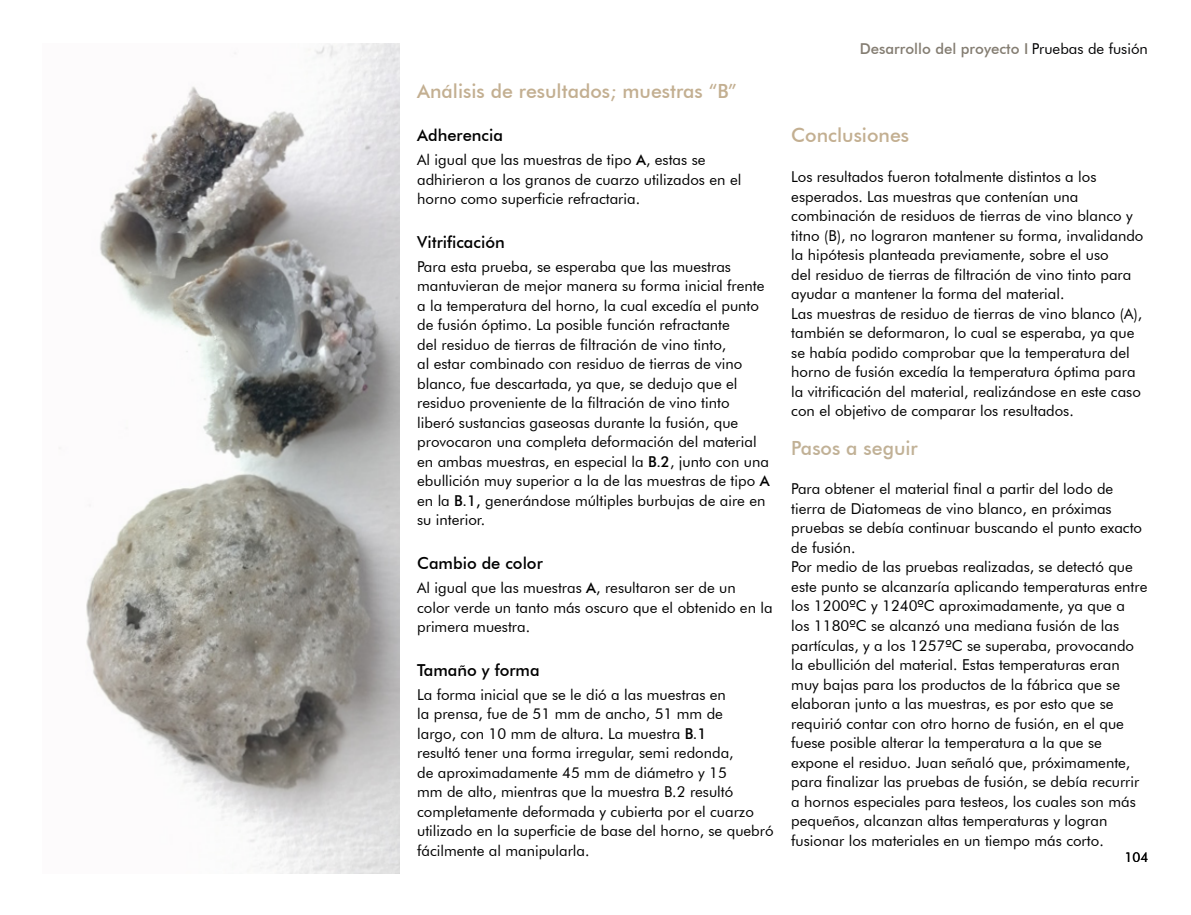
<style>
.page{position:relative;width:1191px;height:915px;background:#fff}
.page>*{position:absolute;margin:0;border:0;box-sizing:border-box;transform-origin:0 0}
.t1{font:500 19.5px "Futura BT";color:#c3af91}
.t2{font:500 19.5px "Futura BT";color:#c1b196}
.t3{font:500 16.5px "Futura BT";color:#000}
.t4{font:15px/19.5px "Futura BT";color:#000}
.t5{font:500 15px "Futura BT";color:#847d72}
.t6{font:13.5px "Futura BT";color:#000}
.s1{font-weight:500}
.s2{font-weight:400;color:#020203}
</style>
<div class="page">
<img style="left:59px;top:44px;width:340px;height:829px">
<h1 class="t1" style="left:417px;top:79px;width:321px">Análisis de resultados; muestras “B”</h1>
<p class="t3" style="left:417px;top:125px;width:87px">Adherencia</p>
<p class="t4" style="left:417px;top:150px;width:326px">Al igual que las muestras de tipo <span class="s1">A</span>, estas se adhirieron a los granos de cuarzo utilizados en el horno como superficie refractaria.</p>
<p class="t3" style="left:417px;top:232px;width:89px">Vitrificación</p>
<p class="t4" style="left:417px;top:256px;width:354px">Para esta prueba, se esperaba que las muestras mantuvieran de mejor manera su forma inicial frente a la temperatura del horno, la cual excedía el punto de fusión óptimo. La posible función refractante<br>del residuo de tierras de filtración de vino tinto,<br>al estar combinado con residuo de tierras de vino blanco, fue descartada, ya que, se dedujo que el residuo proveniente de la filtración de vino tinto liberó sustancias gaseosas durante la fusión, que provocaron una completa deformación del material en ambas muestras, en especial la <span class="s1">B.2</span>, junto con una ebullición muy superior a la de las muestras de tipo <span class="s1">A </span>en la <span class="s1">B.1,</span> generándose múltiples burbujas de aire en su interior.</p>
<p class="t3" style="left:417px;top:553px;width:127px">Cambio de color</p>
<p class="t4" style="left:417px;top:577px;width:357px">Al igual que las muestras <span class="s1">A</span>, resultaron ser de un<br>color verde un tanto más oscuro que el obtenido en la primera muestra.</p>
<p class="t3" style="left:417px;top:659px;width:124px">Tamaño y forma</p>
<p class="t4" style="left:417px;top:684px;width:358px">La forma inicial que se le dió a las muestras en<br>la prensa, fue de 51 mm de ancho, 51 mm de<br>largo, con 10 mm de altura. La muestra <span class="s1">B.1<br></span>resultó tener una forma irregular, semi redonda,<br>de aproximadamente 45 mm de diámetro y 15<br>mm de alto, mientras que la muestra B.2 resultó completamente deformada y cubierta por el cuarzo utilizado en la superficie de base del horno, se quebró fácilmente al manipularla.</p>
<p class="t5" style="left:859px;top:40px;width:290px">Desarrollo del proyecto I <span class="s2">Pruebas de fusión</span></p>
<h1 class="t1" style="left:791px;top:123px;width:119px">Conclusiones</h1>
<p class="t4" style="left:791px;top:167px;width:354px">Los resultados fueron totalmente distintos a los esperados. Las muestras que contenían una combinación de residuos de tierras de vino blanco y titno (B), no lograron mantener su forma, invalidando la hipótesis planteada previamente, sobre el uso<br>del residuo de tierras de filtración de vino tinto para ayudar a mantener la forma del material.<br>Las muestras de residuo de tierras de vino blanco (A), también se deformaron, lo cual se esperaba, ya que se había podido comprobar que la temperatura del horno de fusión excedía la temperatura óptima para la vitrificación del material, realizándose en este caso con el objetivo de comparar los resultados.</p>
<h1 class="t2" style="left:791px;top:436px;width:128px">Pasos a seguir</h1>
<p class="t4" style="left:791px;top:479px;width:357px">Para obtener el material final a partir del lodo de tierra de Diatomeas de vino blanco, en próximas pruebas se debía continuar buscando el punto exacto de fusión.<br>Por medio de las pruebas realizadas, se detectó que este punto se alcanzaría aplicando temperaturas entre los 1200ºC y 1240ºC aproximadamente, ya que a<br>los 1180ºC se alcanzó una mediana fusión de las partículas, y a los 1257ºC se superaba, provocando la ebullición del material. Estas temperaturas eran muy bajas para los productos de la fábrica que se elaboran junto a las muestras, es por esto que se requirió contar con otro horno de fusión, en el que fuese posible alterar la temperatura a la que se expone el residuo. Juan señaló que, próximamente, para finalizar las pruebas de fusión, se debía recurrir a hornos especiales para testeos, los cuales son más pequeños, alcanzan altas temperaturas y logran fusionar los materiales en un tiempo más corto.</p>
<p class="t6" style="left:1124px;top:848px;width:25px">104</p>
</div>
